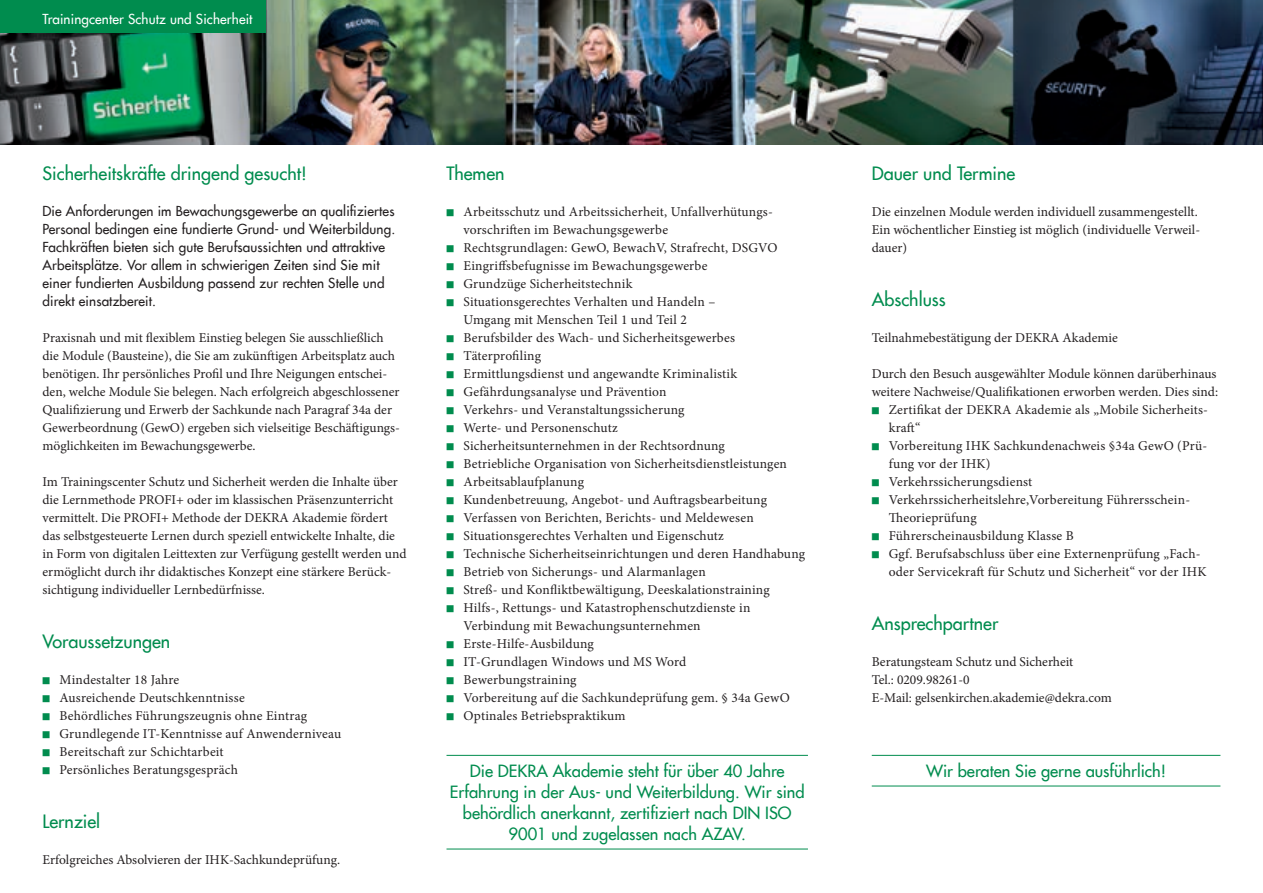
<style>
.page{position:relative;width:1263px;height:893px;background:#fff}
.page>*{position:absolute;margin:0;border:0;box-sizing:border-box;transform-origin:0 0}
.t1{font:500 18px "Futura Com";color:#008c4e}
.t2{font:500 16.5px/21px "Futura Com";color:#008c4e;text-align:center}
.t3{font:13.5px/18px "Minion Pro";letter-spacing:.005em;color:#231f20}
.t4{font:500 13.5px/18px "Futura Com";letter-spacing:.01em;color:#231f20}
.t5{font:500 13.5px "Futura Com";letter-spacing:.01em;color:#fff}
</style>
<div class="page">
<hr style="left:872px;top:755px;width:348px;height:1px;background:#008c4e">
<hr style="left:872px;top:786px;width:348px;height:1px;background:#008c4e">
<hr style="left:446px;top:755px;width:362px;height:1px;background:#008c4e">
<hr style="left:446px;top:849px;width:362px;height:1px;background:#008c4e">
<img style="left:0;top:0;width:1263px;height:145px">
<div style="left:0;top:0;width:266px;height:32px;background:#008c4e"></div>
<p class="t5" style="left:43px;top:9px;width:211px">Trainingcenter Schutz und Sicherheit</p>
<h1 class="t1" style="left:43px;top:160px;width:266px">Sicherheitskräfte dringend gesucht!</h1>
<p class="t4" style="left:43px;top:201px;width:354px">Die Anforderungen im Bewachungsgewerbe an qualifiziertes Personal bedingen eine fundierte Grund- und Weiterbildung.<br>Fachkräften bieten sich gute Berufsaussichten und attraktive Arbeitsplätze. Vor allem in schwierigen Zeiten sind Sie mit einer fundierten Ausbildung passend zur rechten Stelle und direkt einsatzbereit.</p>
<p class="t3" style="left:43px;top:329px;width:359px">Praxisnah und mit flexiblem Einstieg belegen Sie ausschließlich die Module (Bausteine), die Sie am zukünftigen Arbeitsplatz auch benötigen. Ihr persönliches Profil und Ihre Neigungen entschei&shy;den, welche Module Sie belegen. Nach erfolgreich abgeschlossener Qualifizierung und Erwerb der Sachkunde nach Paragraf 34a der Gewerbeordnung (GewO) ergeben sich vielseitige Beschäftigungs&shy;möglichkeiten im Bewachungsgewerbe.</p>
<p class="t3" style="left:43px;top:473px;width:365px">Im Trainingscenter Schutz und Sicherheit werden die Inhalte über die Lernmethode PROFI+ oder im klassischen Präsenzunterricht vermittelt. Die PROFI+ Methode der DEKRA Akademie fördert das selbstgesteuerte Lernen durch speziell entwickelte Inhalte, die in Form von digitalen Leittexten zur Verfügung gestellt werden und ermöglicht durch ihr didaktisches Konzept eine stärkere Berück&shy;sichtigung individueller Lernbedürfnisse.</p>
<h1 class="t1" style="left:43px;top:628px;width:129px">Voraussetzungen</h1>
<p class="t3" style="left:60px;top:671px;width:283px">Mindestalter 18 Jahre<br>Ausreichende Deutschkenntnisse<br>Behördliches Führungszeugnis ohne Eintrag Grundlegende IT-Kenntnisse auf Anwenderniveau Bereitschaft zur Schichtarbeit<br>Persönliches Beratungsgespräch</p>
<h1 class="t1" style="left:43px;top:808px;width:59px">Lernziel</h1>
<p class="t3" style="left:43px;top:851px;width:299px">Erfolgreiches Absolvieren der IHK-Sachkundeprüfung.</p>
<h1 class="t1" style="left:446px;top:160px;width:60px">Themen</h1>
<p class="t3" style="left:463px;top:203px;width:343px">Arbeitsschutz und Arbeitssicherheit, Unfallverhütungs&shy;vorschriften im Bewachungsgewerbe<br>Rechtsgrundlagen: GewO, BewachV, Strafrecht, DSGVO Eingriffsbefugnisse im Bewachungsgewerbe<br>Grundzüge Sicherheitstechnik<br>Situationsgerechtes Verhalten und Handeln –<br>Umgang mit Menschen Teil 1 und Teil 2<br>Berufsbilder des Wach- und Sicherheitsgewerbes Täterprofiling<br>Ermittlungsdienst und angewandte Kriminalistik Gefährdungsanalyse und Prävention<br>Verkehrs- und Veranstaltungssicherung<br>Werte- und Personenschutz<br>Sicherheitsunternehmen in der Rechtsordnung<br>Betriebliche Organisation von Sicherheitsdienstleistungen Arbeitsablaufplanung<br>Kundenbetreuung, Angebot- und Auftragsbearbeitung Verfassen von Berichten, Berichts- und Meldewesen Situationsgerechtes Verhalten und Eigenschutz<br>Technische Sicherheitseinrichtungen und deren Handhabung Betrieb von Sicherungs- und Alarmanlagen<br>Streß- und Konfliktbewältigung, Deeskalationstraining Hilfs-, Rettungs- und Katastrophenschutzdienste in Verbindung mit Bewachungsunternehmen Erste-Hilfe-Ausbildung<br>IT-Grundlagen Windows und MS Word<br>Bewerbungstraining<br>Vorbereitung auf die Sachkundeprüfung gem. § 34a GewO Optinales Betriebspraktikum</p>
<p class="t2" style="left:450px;top:760px;width:356px">Die DEKRA Akademie steht für über 40 Jahre Erfahrung in der Aus- und Weiterbildung. Wir sind behördlich anerkannt, zertifiziert nach DIN ISO 9001 und zugelassen nach AZAV.</p>
<h1 class="t1" style="left:872px;top:160px;width:145px">Dauer und Termine</h1>
<p class="t3" style="left:872px;top:203px;width:330px">Die einzelnen Module werden individuell zusammengestellt.<br>Ein wöchentlicher Einstieg ist möglich (individuelle Verweil&shy;dauer)</p>
<h1 class="t1" style="left:872px;top:286px;width:75px">Abschluss</h1>
<p class="t3" style="left:872px;top:329px;width:248px">Teilnahmebestätigung der DEKRA Akademie</p>
<p class="t3" style="left:872px;top:365px;width:346px">Durch den Besuch ausgewählter Module können darüberhinaus</p>
<p class="t3" style="left:872px;top:383px;width:348px">weitere Nachweise/Qualifikationen erworben werden. Dies sind:</p>
<p class="t3" style="left:889px;top:401px;width:321px">Zertifikat der DEKRA Akademie als „Mobile Sicherheits-</p>
<p class="t3" style="left:889px;top:419px;width:33px">kraft“</p>
<p class="t3" style="left:889px;top:437px;width:320px">Vorbereitung IHK Sachkundenachweis §34a GewO (Prü-</p>
<p class="t3" style="left:889px;top:455px;width:103px">fung vor der IHK)</p>
<p class="t3" style="left:889px;top:473px;width:145px">Verkehrssicherungsdienst</p>
<p class="t3" style="left:889px;top:491px;width:303px">Verkehrssicherheitslehre,Vorbereitung Führersschein-</p>
<p class="t3" style="left:889px;top:509px;width:89px">Theorieprüfung</p>
<p class="t3" style="left:889px;top:527px;width:187px">Führerscheinausbildung Klasse B</p>
<p class="t3" style="left:889px;top:545px;width:313px">Ggf. Berufsabschluss über eine Externenprüfung „Fach-</p>
<p class="t3" style="left:889px;top:563px;width:319px">oder Servicekraft für Schutz und Sicherheit“ vor der IHK</p>
<h1 class="t1" style="left:872px;top:610px;width:128px">Ansprechpartner</h1>
<p class="t3" style="left:872px;top:653px;width:242px">Beratungsteam Schutz und Sicherheit<br>Tel.: 0209.98261-0<br>E-Mail: gelsenkirchen.akademie@dekra.com</p>
<p class="t2" style="left:926px;top:760px;width:241px">Wir beraten Sie gerne ausführlich!</p>
</div>
